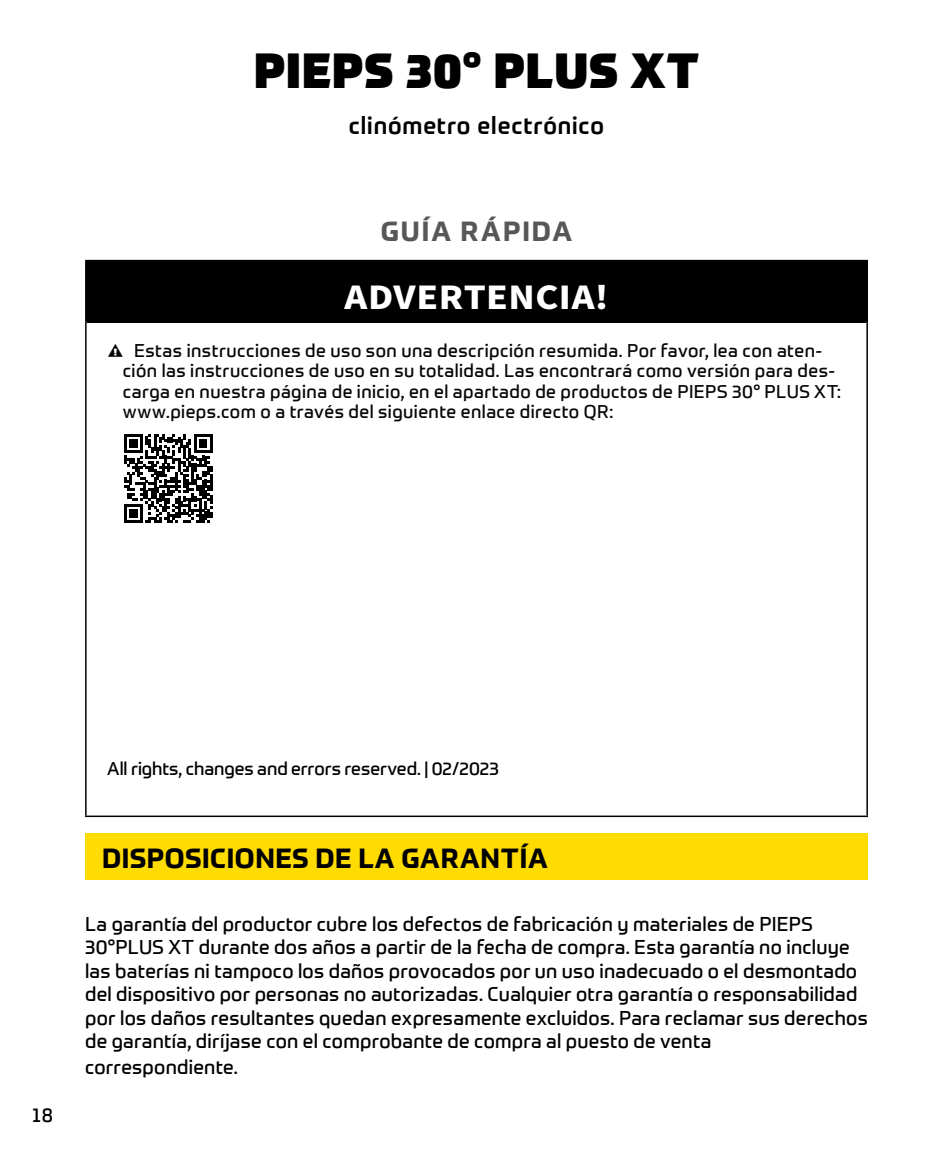
<style>
.page{position:relative;width:936px;height:1149px;background:#fff}
.page>*{position:absolute;margin:0;border:0;box-sizing:border-box;transform-origin:0 0}
.t1{font:900 48px "Prometo";letter-spacing:.025em;color:#000}
.t2{font:700 36px "Source Sans Pro";letter-spacing:.015em;color:#fff;scale:1.1 1}
.t3{font:700 27px "Prometo";letter-spacing:.03em;color:#000}
.t4{font:700 27px "Prometo";letter-spacing:.07em;color:#575757}
.t5{font:500 24px "Prometo";letter-spacing:.035em;color:#000}
.t6{font:19.5px/23.4px "Prometo";letter-spacing:.015em;color:#000}
.t7{font:18px/20.4px "Prometo";letter-spacing:.025em;color:#060605}
.t8{font:18px "Prometo";letter-spacing:-.005em;color:#000}
.s1{font-family:"Exclamation Triangle";font-size:27px}
</style>
<div class="page">
<div style="left:86px;top:260px;width:781px;height:61px;background:#000"></div>
<hr style="left:87px;top:320px;width:779px;height:3px;background:#000">
<hr style="left:85px;top:260px;width:782px;height:1px;background:#000">
<hr style="left:85px;top:261px;width:2px;height:60px;background:#000">
<hr style="left:85px;top:321px;width:2px;height:494px;background:#000">
<hr style="left:866px;top:321px;width:1px;height:494px;background:#000">
<hr style="left:85px;top:815px;width:782px;height:1px;background:#000">
<div style="left:85px;top:832px;width:782px;height:47px;background:#ffdc01"></div>
<svg style="left:124px;top:434px;width:88px;height:88px"></svg>
<h1 class="t1" style="left:254px;top:40px;width:446px">PIEPS 30° PLUS XT</h1>
<p class="t5" style="left:349px;top:111px;width:256px">clinómetro electrónico</p>
<h3 class="t4" style="left:381px;top:214px;width:193px">GUÍA RÁPIDA</h3>
<h2 class="t2" style="left:344px;top:272px;width:242px">ADVERTENCIA!</h2>
<p class="t7" style="left:123px;top:340px;width:719px;text-indent:-16px"><span class="s1">A</span> Estas instrucciones de uso son una descripción resumida. Por favor, lea con aten&shy;ción las instrucciones de uso en su totalidad. Las encontrará como versión para des&shy;carga en nuestra página de inicio, en el apartado de productos de PIEPS 30° PLUS XT: www.pieps.com o a través del siguiente enlace directo QR:</p>
<p class="t6" style="left:32px;top:1102px;width:22px">18</p>
<p class="t8" style="left:107px;top:757px;width:393px">All rights, changes and errors reserved. | 02/2023</p>
<h3 class="t3" style="left:102px;top:841px;width:447px">DISPOSICIONES DE LA GARANTÍA</h3>
<p class="t6" style="left:85px;top:911px;width:784px">La garantía del productor cubre los defectos de fabricación y materiales de PIEPS 30°PLUS XT durante dos años a partir de la fecha de compra. Esta garantía no incluye las baterías ni tampoco los daños provocados por un uso inadecuado o el desmontado del dispositivo por personas no autorizadas. Cualquier otra garantía o responsabilidad por los daños resultantes quedan expresamente excluidos. Para reclamar sus derechos de garantía, diríjase con el comprobante de compra al puesto de venta</p>
<p class="t6" style="left:85px;top:1054px;width:154px">correspondiente.</p>
</div>
